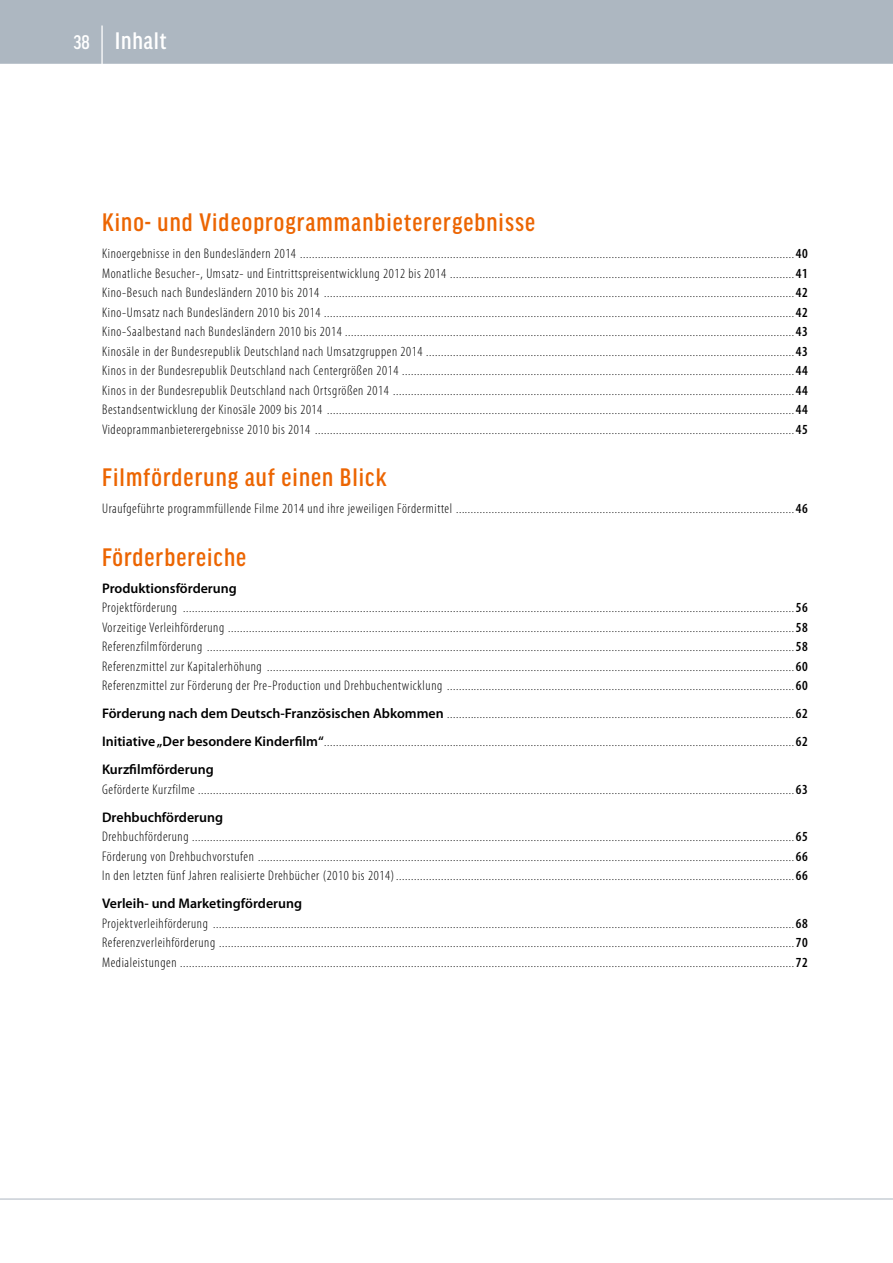
<style>
.page{position:relative;width:893px;height:1263px;background:#fff}
.page>*{position:absolute;margin:0;border:0;box-sizing:border-box;transform-origin:0 0}
.t1{font:500 condensed 27px "Good Headline Pro";letter-spacing:.04em;color:#ec6502}
.t2{font:500 condensed 25.5px "Good Headline Pro";letter-spacing:.03em;color:#fff}
.t3{font:300 condensed 13.95px/19.5px "Myriad Pro";letter-spacing:.045em;color:#000;text-align:justify}
.s1{font-size:21px}
.s2{font-weight:600}
.s3{font-weight:600;font-stretch:normal}
</style>
<div class="page">
<div style="left:0;top:0;width:893px;height:64px;background:#adb7c1"></div>
<hr style="left:0;top:1198px;width:893px;height:1px;background:#adb7c1">
<h2 class="t2" style="left:74px;top:28px;width:95px"><span class="s1">38</span> Inhalt</h2>
<h1 class="t1" style="left:102px;top:208px;width:435px">Kino- und Videoprogrammanbieterergebnisse</h1>
<p class="t3" style="left:102px;top:244px;width:707px">Kinoergebnisse in den Bundesländern 2014 .....................................................................................................................................................................<span class="s2">40<br></span>Monatliche Besucher-, Umsatz- und Eintrittspreisentwicklung 2012 bis 2014 ...................................................................................................................<span class="s2">41<br></span>Kino-Besuch nach Bundesländern 2010 bis 2014 .............................................................................................................................................................<span class="s2">42<br></span>Kino-Umsatz nach Bundesländern 2010 bis 2014 .............................................................................................................................................................<span class="s2">42<br></span>Kino-Saalbestand nach Bundesländern 2010 bis 2014 ......................................................................................................................................................<span class="s2">43<br></span>Kinosäle in der Bundesrepublik Deutschland nach Umsatzgruppen 2014 ...........................................................................................................................<span class="s2">43<br></span>Kinos in der Bundesrepublik Deutschland nach Centergrößen 2014 ...................................................................................................................................<span class="s2">44<br></span>Kinos in der Bundesrepublik Deutschland nach Ortsgrößen 2014 ......................................................................................................................................<span class="s2">44<br></span>Bestandsentwicklung der Kinosäle 2009 bis 2014 ............................................................................................................................................................<span class="s2">44<br></span>Videoprammanbieterergebnisse 2010 bis 2014 ................................................................................................................................................................<span class="s2">45</span></p>
<h1 class="t1" style="left:102px;top:463px;width:286px">Filmförderung auf einen Blick</h1>
<p class="t3" style="left:102px;top:499px;width:707px">Uraufgeführte programmfüllende Filme 2014 und ihre jeweiligen Fördermittel .................................................................................................................<span class="s2">46</span></p>
<h1 class="t1" style="left:102px;top:543px;width:146px">Förderbereiche</h1>
<p class="t3" style="left:102px;top:578px;width:707px;text-align:left"><span class="s3">Produktionsförderung<br></span>Projektförderung ............................................................................................................................................................................................................<span class="s2">56<br></span>Vorzeitige Verleihförderung .............................................................................................................................................................................................<span class="s2">58<br></span>Referenzfilmförderung ....................................................................................................................................................................................................<span class="s2">58<br></span>Referenzmittel zur Kapitalerhöhung ................................................................................................................................................................................<span class="s2">60<br></span>Referenzmittel zur Förderung der Pre-Production und Drehbuchentwicklung ....................................................................................................................<span class="s2">60</span></p>
<p class="t3" style="left:102px;top:700px;width:707px;line-height:28px"><span class="s3">Förderung nach dem Deutsch-Französischen Abkommen</span> ....................................................................................................................<span class="s2">62<br></span><span class="s3">Initiative „Der besondere Kinderfilm“</span>.............................................................................................................................................................<span class="s2">62<br></span><span class="s3">Kurzfilmförderung</span></p>
<p class="t3" style="left:102px;top:775px;width:707px;line-height:28px">Geförderte Kurzfilme .......................................................................................................................................................................................................<span class="s2">63<br></span><span class="s3">Drehbuchförderung</span></p>
<p class="t3" style="left:102px;top:827px;width:707px">Drehbuchförderung .........................................................................................................................................................................................................<span class="s2">65<br></span>Förderung von Drehbuchvorstufen ...................................................................................................................................................................................<span class="s2">66<br></span>In den letzten fünf Jahren realisierte Drehbücher (2010 bis 2014).....................................................................................................................................<span class="s2">66</span></p>
<p class="t3" style="left:102px;top:894px;width:707px;text-align:left"><span class="s3">Verleih- und Marketingförderung<br></span>Projektverleihförderung ..................................................................................................................................................................................................<span class="s2">68<br></span>Referenzverleihförderung ................................................................................................................................................................................................<span class="s2">70<br></span>Medialeistungen .............................................................................................................................................................................................................<span class="s2">72</span></p>
</div>
